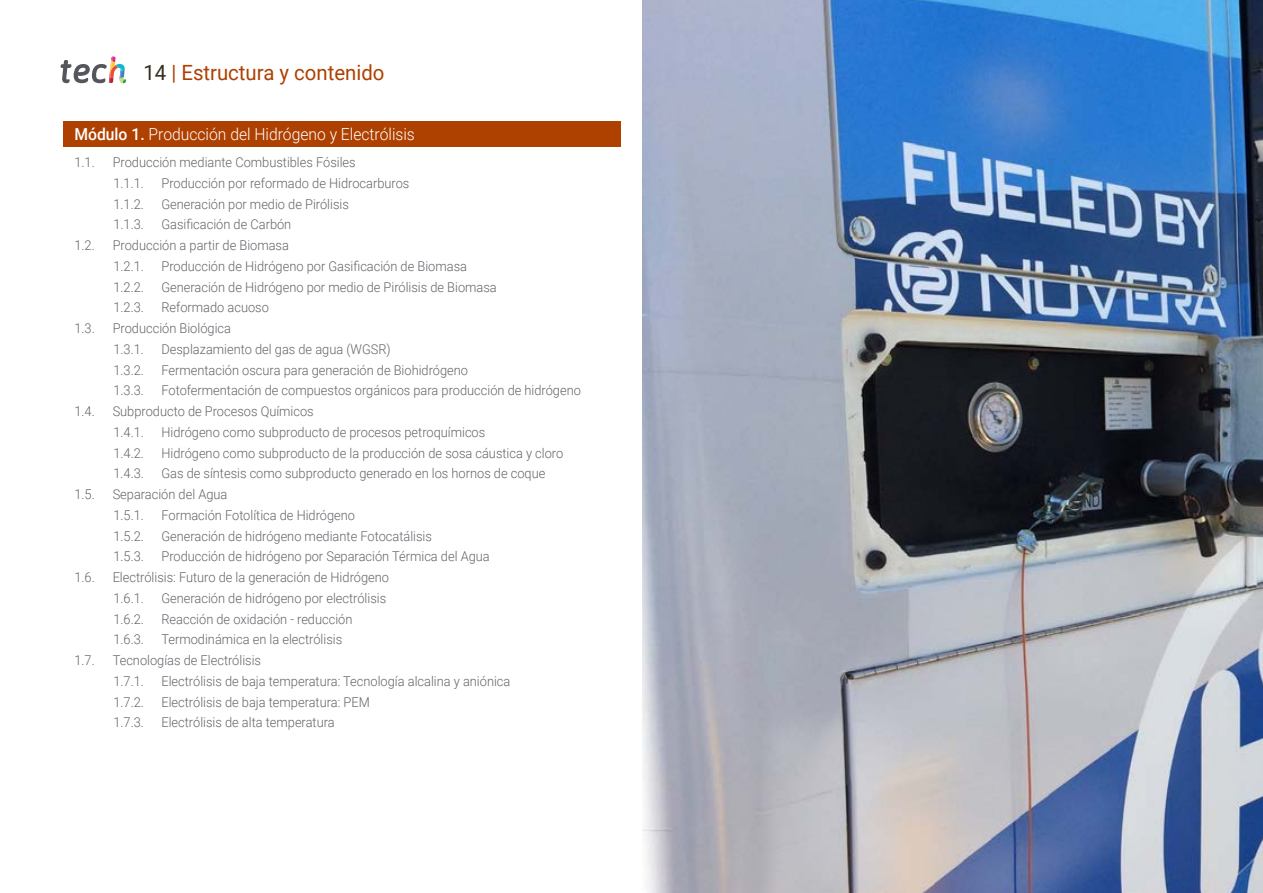
<style>
.page{position:relative;width:1263px;height:893px;background:#fff}
.page>*{position:absolute;margin:0;border:0;box-sizing:border-box;transform-origin:0 0}
.t1{font:21px "Roboto";color:#ae4000}
.t2{font:300 16.5px "Roboto";color:#fff;scale:.95 1}
.t3{font:300 13.5px/20.7px "Roboto";color:#61646a;scale:.95 1}
.s1{color:#312e20}
.s2{font-weight:500}
</style>
<div class="page">
<img style="left:642px;top:0;width:621px;height:893px">
<div style="left:63px;top:121px;width:558px;height:25px;background:#ae4000"></div>
<svg style="left:61px;top:57px;width:65px;height:27px"></svg>
<h1 class="t1" style="left:144px;top:57px;width:242px"><span class="s1">14</span> | Estructura y contenido</h1>
<p class="t2" style="left:74px;top:123px;width:360px"><span class="s2">Módulo 1.</span> Producción del Hidrógeno y Electrólisis</p>
<p class="t3" style="left:74px;top:151px;width:23px">1.1.</p>
<p class="t3" style="left:113px;top:151px;width:257px">Producción mediante Combustibles Fósiles<br>1.1.1.</p>
<p class="t3" style="left:161px;top:172px;width:262px">Producción por reformado de Hidrocarburos</p>
<p class="t3" style="left:113px;top:193px;width:34px">1.1.2.</p>
<p class="t3" style="left:161px;top:193px;width:199px">Generación por medio de Pirólisis</p>
<p class="t3" style="left:113px;top:214px;width:34px">1.1.3.</p>
<p class="t3" style="left:161px;top:214px;width:138px">Gasificación de Carbón</p>
<p class="t3" style="left:74px;top:234px;width:23px">1.2.</p>
<p class="t3" style="left:113px;top:234px;width:187px">Producción a partir de Biomasa<br>1.2.1.</p>
<p class="t3" style="left:161px;top:255px;width:323px">Producción de Hidrógeno por Gasificación de Biomasa</p>
<p class="t3" style="left:113px;top:276px;width:34px">1.2.2.</p>
<p class="t3" style="left:161px;top:276px;width:355px">Generación de Hidrógeno por medio de Pirólisis de Biomasa</p>
<p class="t3" style="left:113px;top:297px;width:34px">1.2.3.</p>
<p class="t3" style="left:161px;top:297px;width:115px">Reformado acuoso</p>
<p class="t3" style="left:74px;top:317px;width:23px">1.3.</p>
<p class="t3" style="left:113px;top:317px;width:126px">Producción Biológica<br>1.3.1.</p>
<p class="t3" style="left:161px;top:338px;width:243px">Desplazamiento del gas de agua (WGSR)</p>
<p class="t3" style="left:113px;top:359px;width:34px">1.3.2.</p>
<p class="t3" style="left:161px;top:359px;width:324px">Fermentación oscura para generación de Biohidrógeno</p>
<p class="t3" style="left:113px;top:380px;width:34px">1.3.3.</p>
<p class="t3" style="left:161px;top:380px;width:443px">Fotofermentación de compuestos orgánicos para producción de hidrógeno</p>
<p class="t3" style="left:74px;top:400px;width:23px">1.4.</p>
<p class="t3" style="left:113px;top:400px;width:213px">Subproducto de Procesos Químicos<br>1.4.1.</p>
<p class="t3" style="left:161px;top:421px;width:342px">Hidrógeno como subproducto de procesos petroquímicos</p>
<p class="t3" style="left:113px;top:442px;width:34px">1.4.2.</p>
<p class="t3" style="left:161px;top:442px;width:425px">Hidrógeno como subproducto de la producción de sosa cáustica y cloro</p>
<p class="t3" style="left:113px;top:463px;width:34px">1.4.3.</p>
<p class="t3" style="left:161px;top:463px;width:406px">Gas de síntesis como subproducto generado en los hornos de coque</p>
<p class="t3" style="left:74px;top:483px;width:23px">1.5.</p>
<p class="t3" style="left:113px;top:483px;width:122px">Separación del Agua<br>1.5.1.</p>
<p class="t3" style="left:161px;top:504px;width:205px">Formación Fotolítica de Hidrógeno</p>
<p class="t3" style="left:113px;top:525px;width:34px">1.5.2.</p>
<p class="t3" style="left:161px;top:525px;width:286px">Generación de hidrógeno mediante Fotocatálisis</p>
<p class="t3" style="left:113px;top:546px;width:34px">1.5.3.</p>
<p class="t3" style="left:161px;top:546px;width:347px">Producción de hidrógeno por Separación Térmica del Agua</p>
<p class="t3" style="left:74px;top:566px;width:23px">1.6.</p>
<p class="t3" style="left:113px;top:566px;width:292px">Electrólisis: Futuro de la generación de Hidrógeno<br>1.6.1.</p>
<p class="t3" style="left:161px;top:587px;width:238px">Generación de hidrógeno por electrólisis</p>
<p class="t3" style="left:113px;top:608px;width:34px">1.6.2.</p>
<p class="t3" style="left:161px;top:608px;width:203px">Reacción de oxidación - reducción</p>
<p class="t3" style="left:113px;top:629px;width:34px">1.6.3.</p>
<p class="t3" style="left:161px;top:629px;width:192px">Termodinámica en la electrólisis</p>
<p class="t3" style="left:74px;top:649px;width:23px">1.7.</p>
<p class="t3" style="left:113px;top:649px;width:158px">Tecnologías de Electrólisis<br>1.7.1.</p>
<p class="t3" style="left:161px;top:670px;width:369px">Electrólisis de baja temperatura: Tecnología alcalina y aniónica</p>
<p class="t3" style="left:113px;top:691px;width:34px">1.7.2.</p>
<p class="t3" style="left:161px;top:691px;width:221px">Electrólisis de baja temperatura: PEM</p>
<p class="t3" style="left:113px;top:712px;width:34px">1.7.3.</p>
<p class="t3" style="left:161px;top:712px;width:184px">Electrólisis de alta temperatura</p>
</div>
